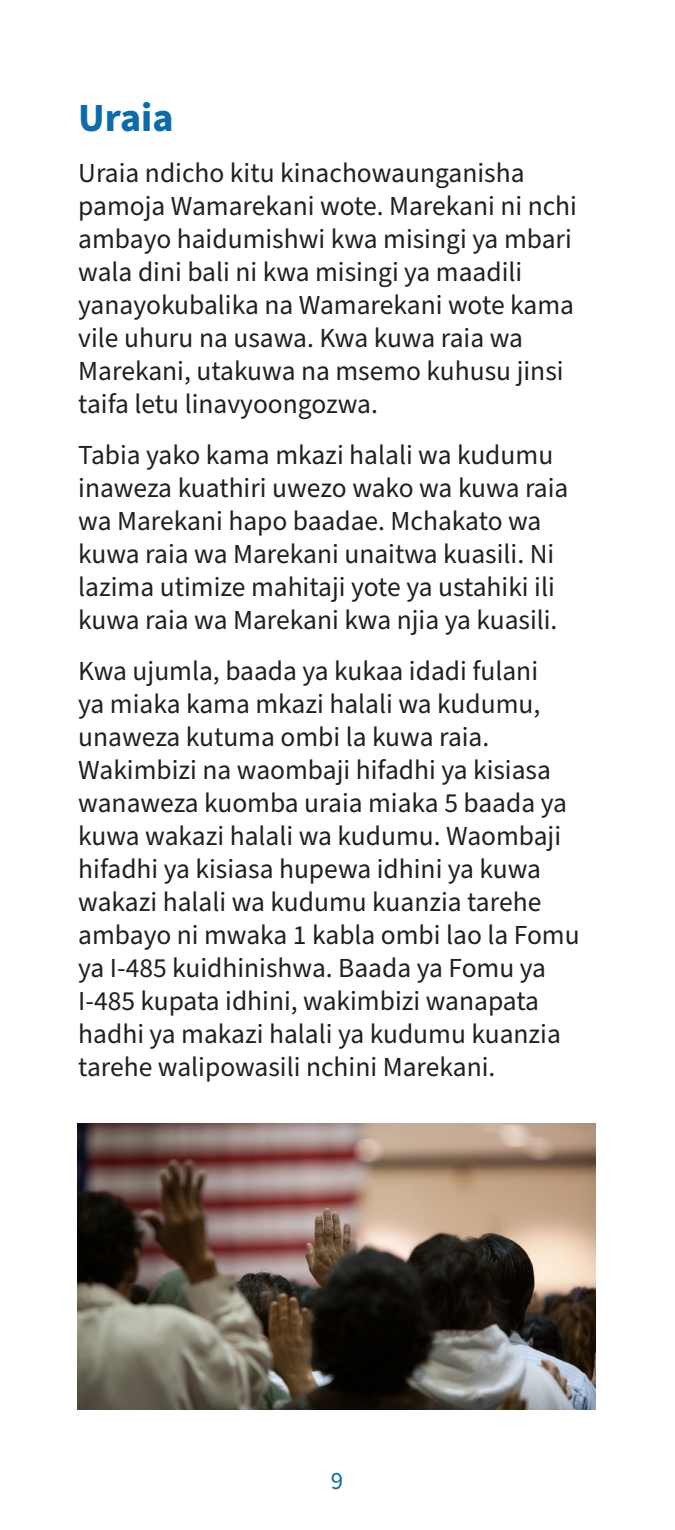
<style>
.page{position:relative;width:675px;height:1530px;background:#fff}
.page>*{position:absolute;margin:0;border:0;box-sizing:border-box;transform-origin:0 0}
.t1{font:700 40px "Source Sans Pro";color:#0e6baa}
.t2{font:27.5px/33px "Source Sans Pro";color:#231f20}
.t3{font:25px "Source Sans Pro";color:#0e6baa}
</style>
<div class="page">
<img style="left:77px;top:1123px;width:519px;height:286px">
<p class="t1" style="left:78px;top:90px;width:97px">Uraia</p>
<p class="t2" style="left:78px;top:157px;width:500px">Uraia ndicho kitu kinachowaunganisha pamoja Wamarekani wote. Marekani ni nchi ambayo haidumishwi kwa misingi ya mbari wala dini bali ni kwa misingi ya maadili yanayokubalika na Wamarekani wote kama vile uhuru na usawa. Kwa kuwa raia wa Marekani, utakuwa na msemo kuhusu jinsi taifa letu linavyoongozwa.</p>
<p class="t2" style="left:78px;top:439px;width:492px">Tabia yako kama mkazi halali wa kudumu inaweza kuathiri uwezo wako wa kuwa raia wa Marekani hapo baadae. Mchakato wa kuwa raia wa Marekani unaitwa kuasili. Ni lazima utimize mahitaji yote ya ustahiki ili kuwa raia wa Marekani kwa njia ya kuasili.</p>
<p class="t2" style="left:78px;top:655px;width:503px">Kwa ujumla, baada ya kukaa idadi fulani<br>ya miaka kama mkazi halali wa kudumu, unaweza kutuma ombi la kuwa raia.<br>Wakimbizi na waombaji hifadhi ya kisiasa wanaweza kuomba uraia miaka 5 baada ya kuwa wakazi halali wa kudumu. Waombaji hifadhi ya kisiasa hupewa idhini ya kuwa wakazi halali wa kudumu kuanzia tarehe ambayo ni mwaka 1 kabla ombi lao la Fomu ya I-485 kuidhinishwa. Baada ya Fomu ya I-485 kupata idhini, wakimbizi wanapata hadhi ya makazi halali ya kudumu kuanzia tarehe walipowasili nchini Marekani.</p>
<p class="t3" style="left:331px;top:1464px;width:14px">9</p>
</div>
